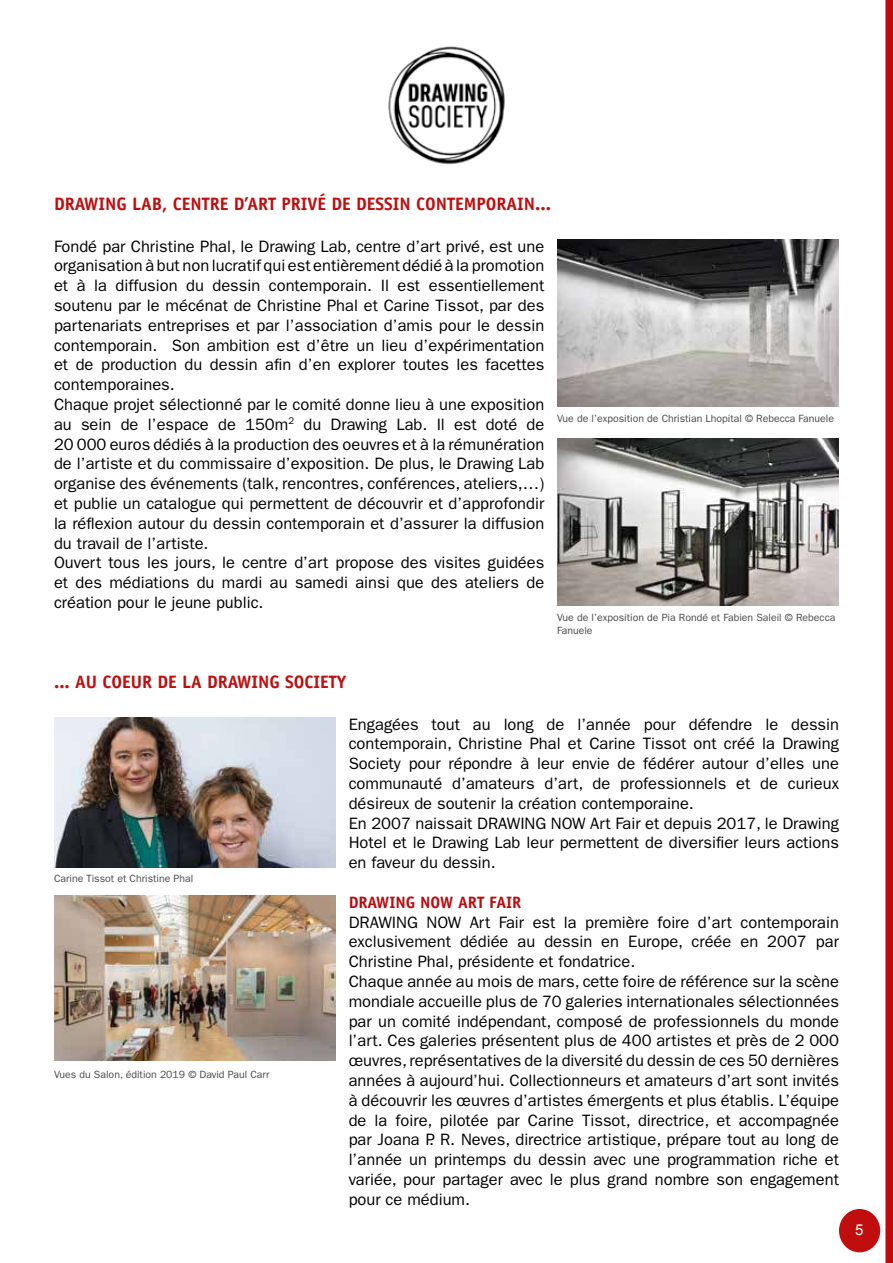
<style>
.page{position:relative;width:893px;height:1263px;background:#fff}
.page>*{position:absolute;margin:0;border:0;box-sizing:border-box;transform-origin:0 0}
.t1{font:700 18px "Officina Sans";color:#c00d0d}
.t2{font:16.5px/19.8px "Franklin Gothic";color:#000}
.t3{font:700 16.5px "Officina Sans";color:#c0090d}
.t4{font:15px "Arial";color:#fff}
.t5{font:10.5px/12.6px "Franklin Gothic";color:#4a4948}
</style>
<div class="page">
<div style="left:839px;top:1209px;width:41px;height:43px;background:#c00d0d;border-radius:50%"></div>
<img style="left:557px;top:239px;width:282px;height:167px">
<img style="left:388px;top:46px;width:117px;height:119px">
<img style="left:54px;top:717px;width:282px;height:150px">
<img style="left:557px;top:438px;width:282px;height:167px">
<img style="left:54px;top:895px;width:282px;height:165px">
<div style="left:885px;top:0;width:8px;height:1263px;background:#c0090d"></div>
<p class="t1" style="left:54px;top:197px;width:499px">DRAWING LAB, CENTRE D’ART PRIVÉ DE DESSIN CONTEMPORAIN...</p>
<p class="t2" style="left:54px;top:236px;width:492px">Fondé par Christine Phal, le Drawing Lab, centre d’art privé, est une organisation à but non lucratif qui est entièrement dédié à la promotion et à la diffusion du dessin contemporain. Il est essentiellement soutenu par le mécénat de Christine Phal et Carine Tissot, par des partenariats entreprises et par l’association d’amis pour le dessin contemporain. Son ambition est d’être un lieu d’expérimentation et de production du dessin afin d’en explorer toutes les facettes contemporaines.<br>Chaque projet sélectionné par le comité donne lieu à une exposition au sein de l’espace de 150m<sup>2</sup> du Drawing Lab. Il est doté de 20 000 euros dédiés à la production des oeuvres et à la rémunération de l’artiste et du commissaire d’exposition. De plus, le Drawing Lab organise des événements (talk, rencontres, conférences, ateliers,…) et publie un catalogue qui permettent de découvrir et d’approfondir la réflexion autour du dessin contemporain et d’assurer la diffusion du travail de l’artiste.<br>Ouvert tous les jours, le centre d’art propose des visites guidées et des médiations du mardi au samedi ainsi que des ateliers de création pour le jeune public.</p>
<p class="t5" style="left:557px;top:412px;width:279px">Vue de l’exposition de Christian Lhopital © Rebecca Fanuele</p>
<p class="t5" style="left:557px;top:611px;width:280px">Vue de l’exposition de Pia Rondé et Fabien Saleil © Rebecca<br>Fanuele</p>
<p class="t1" style="left:54px;top:674px;width:294px">... AU COEUR DE LA DRAWING SOCIETY</p>
<p class="t5" style="left:54px;top:872px;width:141px">Carine Tissot et Christine Phal</p>
<p class="t5" style="left:54px;top:1068px;width:217px">Vues du Salon, édition 2019 © David Paul Carr</p>
<p class="t2" style="left:349px;top:714px;width:492px">Engagées tout au long de l’année pour défendre le dessin contemporain, Christine Phal et Carine Tissot ont créé la Drawing Society pour répondre à leur envie de fédérer autour d’elles une communauté d’amateurs d’art, de professionnels et de curieux désireux de soutenir la création contemporaine.<br>En 2007 naissait DRAWING NOW Art Fair et depuis 2017, le Drawing Hotel et le Drawing Lab leur permettent de diversifier leurs actions en faveur du dessin.</p>
<p class="t3" style="left:349px;top:895px;width:174px">DRAWING NOW ART FAIR</p>
<p class="t2" style="left:349px;top:912px;width:492px">DRAWING NOW Art Fair est la première foire d’art contemporain exclusivement dédiée au dessin en Europe, créée en 2007 par Christine Phal, présidente et fondatrice.<br>Chaque année au mois de mars, cette foire de référence sur la scène mondiale accueille plus de 70 galeries internationales sélectionnées par un comité indépendant, composé de professionnels du monde l’art. Ces galeries présentent plus de 400 artistes et près de 2 000 œuvres, représentatives de la diversité du dessin de ces 50 dernières années à aujourd’hui. Collectionneurs et amateurs d’art sont invités à découvrir les œuvres d’artistes émergents et plus établis. L’équipe de la foire, pilotée par Carine Tissot, directrice, et accompagnée par Joana P. R. Neves, directrice artistique, prépare tout au long de l’année un printemps du dessin avec une programmation riche et variée, pour partager avec le plus grand nombre son engagement pour ce médium.</p>
<p class="t4" style="left:855px;top:1221px;width:10px">5</p>
</div>
